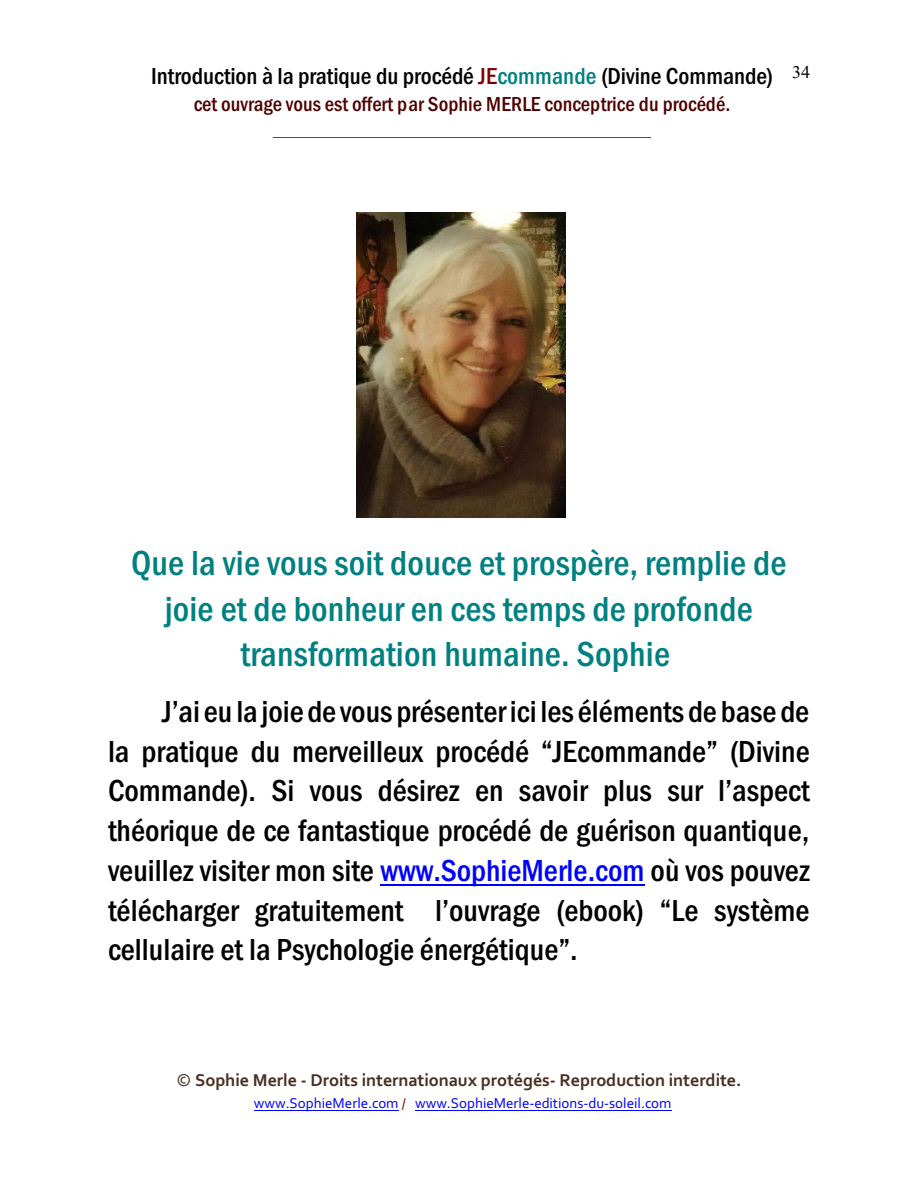
<style>
.page{position:relative;width:918px;height:1188px;background:#fff}
.page>*{position:absolute;margin:0;border:0;box-sizing:border-box;transform-origin:0 0}
.t1{font:500 condensed 36px/45.2px "Franklin Gothic";letter-spacing:.005em;color:#008080;text-align:center}
.t2{font:500 condensed 31.5px/39.8px "Franklin Gothic";color:#000;text-align:justify}
.t3{font:500 condensed 24px "Franklin Gothic";color:#000}
.t4{font:500 condensed 21px "Franklin Gothic";color:#4f0000}
.t5{font:700 18px "Corbel";color:#4a2e21}
.t6{font:18px "Times New Roman";color:#4f0000}
.t7{font:18px "Times New Roman";color:#000}
.t8{font:15px "Corbel";color:#00f}
.s1{color:#800000}
.s2{color:#008080}
.s3{color:#00f}
.s4{font-weight:400}
</style>
<div class="page">
<img style="left:357px;top:212px;width:208px;height:306px">
<hr style="left:380px;top:884px;width:265px;height:2px;background:#00f">
<hr style="left:254px;top:1110px;width:145px;height:1px;background:#00f">
<hr style="left:415px;top:1110px;width:257px;height:1px;background:#00f">
<p class="t3" style="left:151px;top:67px;width:623px">Introduction à la pratique du procédé <span class="s1">JE</span><span class="s2">commande</span> (Divine Commande)</p>
<p class="t4" style="left:194px;top:96px;width:538px">cet ouvrage vous est offert par Sophie MERLE conceptrice du procédé.</p>
<p class="t6" style="left:273px;top:122px;width:379px">__________________________________________</p>
<p class="t7" style="left:792px;top:65px;width:19px">34</p>
<p class="t1" style="left:131px;top:544px;width:657px">Que la vie vous soit douce et prospère, remplie de joie et de bonheur en ces temps de profonde transformation humaine. Sophie</p>
<p class="t2" style="left:108px;top:694px;width:703px;text-indent:54px">J’ai eu lajoiede vous présenter ici les éléments de base de la pratique du merveilleux procédé “JEcommande” (Divine Commande). Si vous désirez en savoir plus sur l’aspect théorique de ce fantastique procédé de guérison quantique, veuillez visiter mon site <span class="s3">www.SophieMerle.com</span> où vos pouvez télécharger gratuitement l’ouvrage (ebook) “Le système cellulaire et la Psychologie énergétique”.</p>
<p class="t5" style="left:177px;top:1073px;width:566px"><span class="s4">©</span> Sophie Merle - Droits internationaux protégés- Reproduction interdite.</p>
<p class="t8" style="left:254px;top:1097px;width:419px">www.SophieMerle.com <span class="s1">/</span> www.SophieMerle-editions-du-soleil.com</p>
</div>
